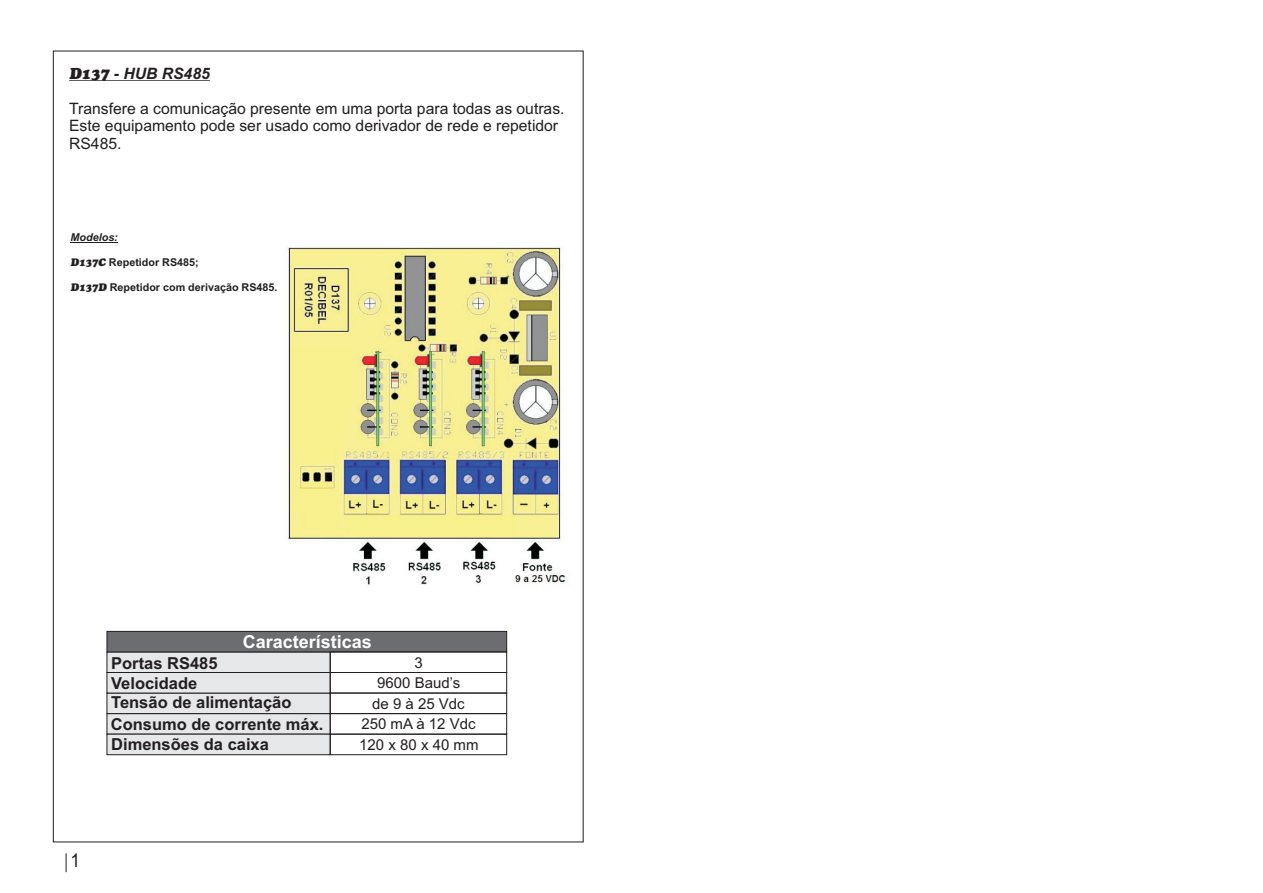
<style>
.page{position:relative;width:1263px;height:893px;background:#fff}
.page>*{position:absolute;margin:0;border:0;box-sizing:border-box;transform-origin:0 0}
.t1{font:18.9px "Arial";color:#231f20;scale:.91 1}
.t2{font:700 18px "Arial";color:#fff}
.t3{font:700 16.5px/20.5px "Arial";color:#231f20}
.t4{font:15.75px/17.5px "Arial";color:#231f20}
.t5{font:italic 700 15.75px "Arial";color:#231f20}
.t6{font:15px/20.5px "Arial";color:#231f20;text-align:center}
.t7{font:700 10.8px "Arial";color:#231f20}
.t8{font:italic 700 10.8px "Arial";color:#231f20}
.s1{font-family:"Cupertino Plain";font-weight:400}
.s2{font-family:"Cupertino Plain";font-weight:400;font-style:italic}
</style>
<div class="page">
<svg style="left:66px;top:853px;width:1px;height:19px"></svg>
<hr style="left:69px;top:80px;width:40px;height:1px;background:#231f20">
<hr style="left:114px;top:80px;width:96px;height:1px;background:#231f20">
<hr style="left:71px;top:242px;width:47px;height:1px;background:#231f20">
<svg style="left:107px;top:631px;width:400px;height:124px"></svg>
<div style="left:330px;top:734px;width:177px;height:21px;border:1px solid #231f20"></div>
<div style="left:330px;top:693px;width:177px;height:21px;border:1px solid #231f20"></div>
<div style="left:330px;top:652px;width:177px;height:21px;border:1px solid #231f20"></div>
<img style="left:288px;top:247px;width:278px;height:338px">
<p class="t5" style="left:69px;top:67px;width:142px"><span class="s1">D137</span> - HUB RS485</p>
<p class="t4" style="left:69px;top:101px;width:497px">Transfere a comunicação presente em uma porta para todas as outras.<br>Este equipamento pode ser usado como derivador de rede e repetidor<br>RS485.</p>
<p class="t8" style="left:71px;top:233px;width:49px">Modelos:</p>
<p class="t7" style="left:71px;top:258px;width:130px"><span class="s2">D137C</span> Repetidor RS485;</p>
<p class="t7" style="left:71px;top:283px;width:208px"><span class="s2">D137D</span> Repetidor com derivação RS485.</p>
<p class="t2" style="left:243px;top:635px;width:131px">Características</p>
<p class="t6" style="left:359px;top:653px;width:121px">3<br>9600 Baud’s<br>de 9 à 25 Vdc<br>250 mA à 12 Vdc<br>120 x 80 x 40 mm</p>
<p class="t3" style="left:111px;top:654px;width:108px">Portas RS485<br>Velocidade</p>
<p class="t3" style="left:111px;top:692px;width:214px;line-height:22.4px">Tensão de alimentação<br>Consumo de corrente máx.</p>
<p class="t3" style="left:111px;top:736px;width:159px">Dimensões da caixa</p>
<p class="t1" style="left:70px;top:853px;width:12px">1</p>
</div>
